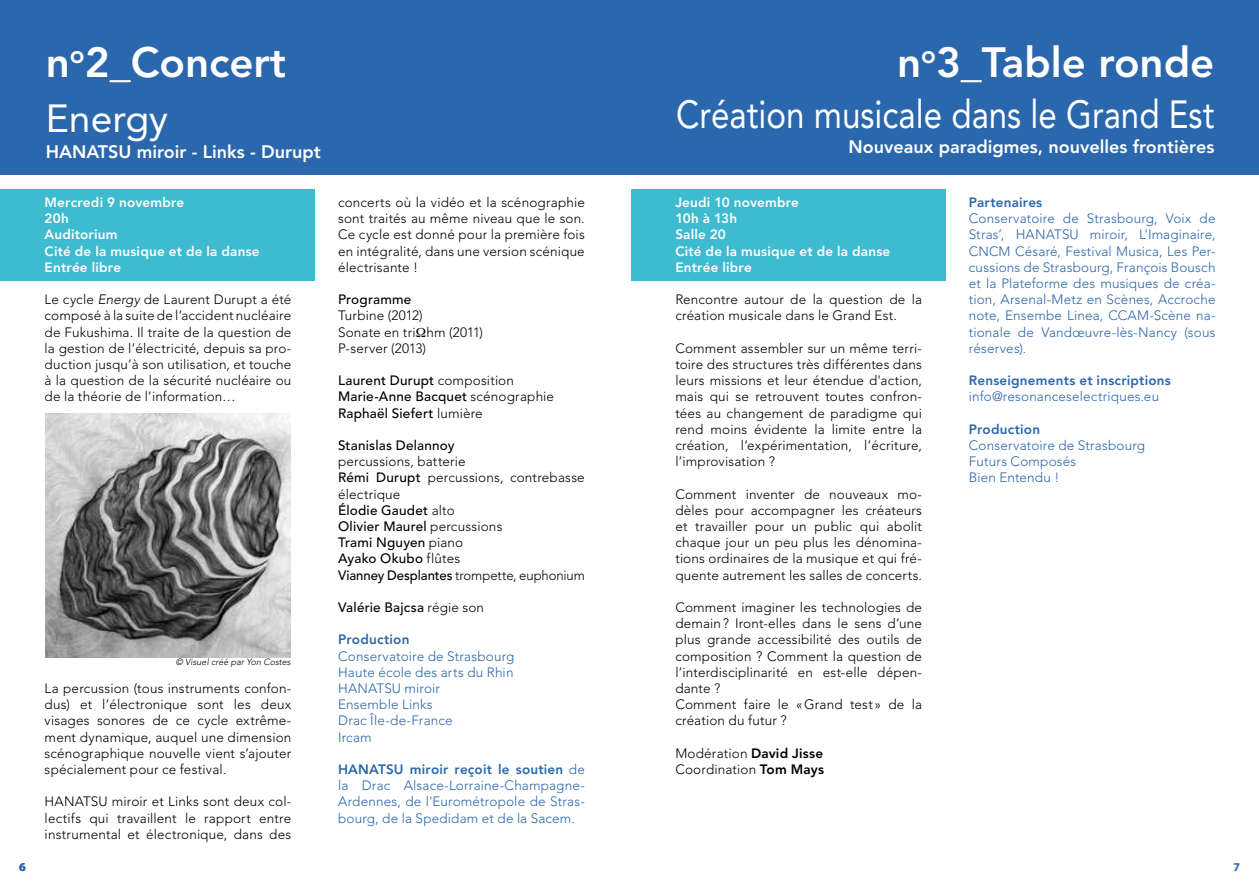
<style>
.page{position:relative;width:1259px;height:893px;background:#fff}
.page>*{position:absolute;margin:0;border:0;box-sizing:border-box;transform-origin:0 0}
.t1{font:800 42px "Avenir";color:#fff}
.t2{font:39px "Avenir";color:#fff;scale:.85 1}
.t3{font:39px "Avenir";color:#fff}
.t4{font:800 18px "Avenir";color:#fff}
.t5{font:300 13.5px/16.2px "Avenir";letter-spacing:.01em;color:#000;text-align:justify}
.t6{font:300 13.5px/16.2px "Avenir";letter-spacing:.015em;color:#2b67ac}
.t7{font:800 13.5px/16.2px "Avenir";letter-spacing:.015em;color:#fff}
.t8{font:500 13.5px/16.2px "Avenir";letter-spacing:.015em;color:#000}
.t9{font:800 13.5px "Avenir";letter-spacing:.015em;color:#2b67ac}
.t10{font:700 12px "Myriad Pro";color:#2b67ac}
.t11{font:italic 300 9px "Avenir";color:#000}
.s1{font-style:italic}
.s2{font-weight:300}
.s3{font-weight:500}
.s4{font-weight:800}
</style>
<div class="page">
<div style="left:0;top:189px;width:315px;height:92px;background:#3fbbd0"></div>
<div style="left:0;top:0;width:629px;height:174px;background:#2b67ac"></div>
<div style="left:631px;top:189px;width:314px;height:92px;background:#3fbbd0"></div>
<div style="left:629px;top:0;width:630px;height:174px;background:#2b67ac"></div>
<img style="left:45px;top:413px;width:246px;height:245px">
<h1 class="t1" style="left:46px;top:37px;width:242px">n<sup>o</sup>2_Concert</h1>
<h2 class="t3" style="left:46px;top:96px;width:124px">Energy</h2>
<h3 class="t4" style="left:46px;top:141px;width:277px">Hanatsu miroir - Links - Durupt</h3>
<p class="t7" style="left:45px;top:194px;width:216px">Mercredi 9 novembre<br>20h<br>Auditorium<br>Cité de la musique et de la danse<br>Entrée libre</p>
<p class="t5" style="left:45px;top:291px;width:248px">Le cycle <span class="s1">Energy</span> de Laurent Durupt a été composé à la suite de l’accident nucléaire de Fukushima. Il traite de la question de la gestion de l’électricité, depuis sa pro&shy;duction jusqu’à son utilisation, et touche à la question de la sécurité nucléaire ou de la théorie de l’information…</p>
<p class="t11" style="left:176px;top:657px;width:116px">© Visuel créé par Yon Costes</p>
<p class="t5" style="left:45px;top:680px;width:248px">La percussion (tous instruments confon&shy;dus) et l’électronique sont les deux visages sonores de ce cycle extrême&shy;ment dynamique, auquel une dimension scénographique nouvelle vient s’ajouter spécialement pour ce festival.</p>
<p class="t5" style="left:45px;top:794px;width:248px">HANATSU miroir et Links sont deux col&shy;lectifs qui travaillent le rapport entre instrumental et électronique, dans des</p>
<p class="t5" style="left:338px;top:194px;width:248px">concerts où la vidéo et la scénographie sont traités au même niveau que le son.<br>Ce cycle est donné pour la première fois en intégralité, dans une version scénique électrisante !</p>
<p class="t8" style="left:338px;top:292px;width:75px">Programme</p>
<p class="t5" style="left:338px;top:308px;width:146px;text-align:left">Turbine (2012)<br>Sonate en tri hm (2011)<br>P-server (2013)</p>
<p class="t8" style="left:338px;top:373px;width:217px">Laurent Durupt <span class="s2">composition<br></span>Marie-Anne Bacquet <span class="s2">scénographie<br></span>Raphaël Siefert <span class="s2">lumière</span></p>
<p class="t8" style="left:338px;top:437px;width:118px">Stanislas Delannoy</p>
<p class="t5" style="left:338px;top:453px;width:248px;text-align:left">percussions, batterie<br><span class="s3">Rémi Durupt</span> percussions, contrebasse électrique<br><span class="s3">Élodie Gaudet</span> alto<br><span class="s3">Olivier Maurel</span> percussions<br><span class="s3">Trami Nguyen</span> piano<br><span class="s3">Ayako Okubo</span> flûtes<br><span class="s3">Vianney Desplantes</span> trompette, euphonium</p>
<p class="t8" style="left:338px;top:599px;width:147px">Valérie Bajcsa <span class="s2">régie son</span></p>
<p class="t9" style="left:338px;top:632px;width:73px">Production</p>
<p class="t6" style="left:338px;top:648px;width:178px">Conservatoire de Strasbourg<br>Haute école des arts du Rhin<br>HANATSU miroir<br>Ensemble Links<br>Drac Île-de-France<br>Ircam</p>
<p class="t6" style="left:338px;top:761px;width:248px;text-align:justify"><span class="s4">HANATSU miroir reçoit le soutien</span> de la Drac Alsace-Lorraine-Champagne-Ardennes, de l'Eurométropole de Stras&shy;bourg, de la Spedidam et de la Sacem.</p>
<h1 class="t1" style="left:897px;top:37px;width:319px">n<sup>o</sup>3_Table ronde</h1>
<h2 class="t2" style="left:676px;top:91px;width:634px">Création musicale dans le Grand Est</h2>
<h3 class="t4" style="left:848px;top:137px;width:367px">N ouveaux paradigmes, nouvelles frontières</h3>
<p class="t7" style="left:675px;top:194px;width:216px">Jeudi 10 novembre<br>10h à 13h<br>Salle 20<br>Cité de la musique et de la danse<br>Entrée libre</p>
<p class="t5" style="left:675px;top:291px;width:248px">Rencontre autour de la question de la création musicale dans le Grand Est.</p>
<p class="t5" style="left:675px;top:340px;width:248px">Comment assembler sur un même terri&shy;toire des structures très différentes dans leurs missions et leur étendue d'action, mais qui se retrouvent toutes confron&shy;tées au changement de paradigme qui rend moins évidente la limite entre la création, l’expérimentation, l’écriture, l’improvisation ?</p>
<p class="t5" style="left:675px;top:486px;width:248px">Comment inventer de nouveaux mo&shy;dèles pour accompagner les créateurs et travailler pour un public qui abolit chaque jour un peu plus les dénomina&shy;tions ordinaires de la musique et qui fré&shy;quente autrement les salles de concerts.</p>
<p class="t5" style="left:675px;top:599px;width:248px;text-align:left">Comment imaginer les technologies de demain? Iront-elles dans le sens d’une plus grande accessibilité des outils de composition ? Comment la question de l’interdisciplinarité en est-elle dépen&shy;dante ?<br>Comment faire le «Grand test » de la création du futur ?</p>
<p class="t5" style="left:675px;top:745px;width:150px">Modération <span class="s4">David Jisse<br></span>Coordination <span class="s4">Tom Mays</span></p>
<p class="t9" style="left:969px;top:194px;width:75px">Partenaires</p>
<p class="t6" style="left:969px;top:210px;width:248px;text-align:justify">Conservatoire de Strasbourg, Voix de Stras’, HANATSU miroir, L'Imaginaire, CNCM Césaré, Festival Musica, Les Per&shy;cussions de Strasbourg, François Bousch et la Plateforme des musiques de créa&shy;tion, Arsenal-Metz en Scènes, Accroche note, Ensembe Linea, CCAM-Scène na&shy;tionale de Vandœuvre-lès-Nancy (sous réserves).</p>
<p class="t9" style="left:969px;top:372px;width:203px">Renseignements et inscriptions</p>
<p class="t6" style="left:969px;top:389px;width:192px">info@resonanceselectriques.eu</p>
<p class="t9" style="left:969px;top:421px;width:73px">Production</p>
<p class="t6" style="left:969px;top:437px;width:178px">Conservatoire de Strasbourg<br>Futurs Composés<br>Bien Entendu !</p>
<p class="t10" style="left:19px;top:860px;width:8px">6</p>
<p class="t10" style="left:1233px;top:860px;width:8px">7</p>
</div>
